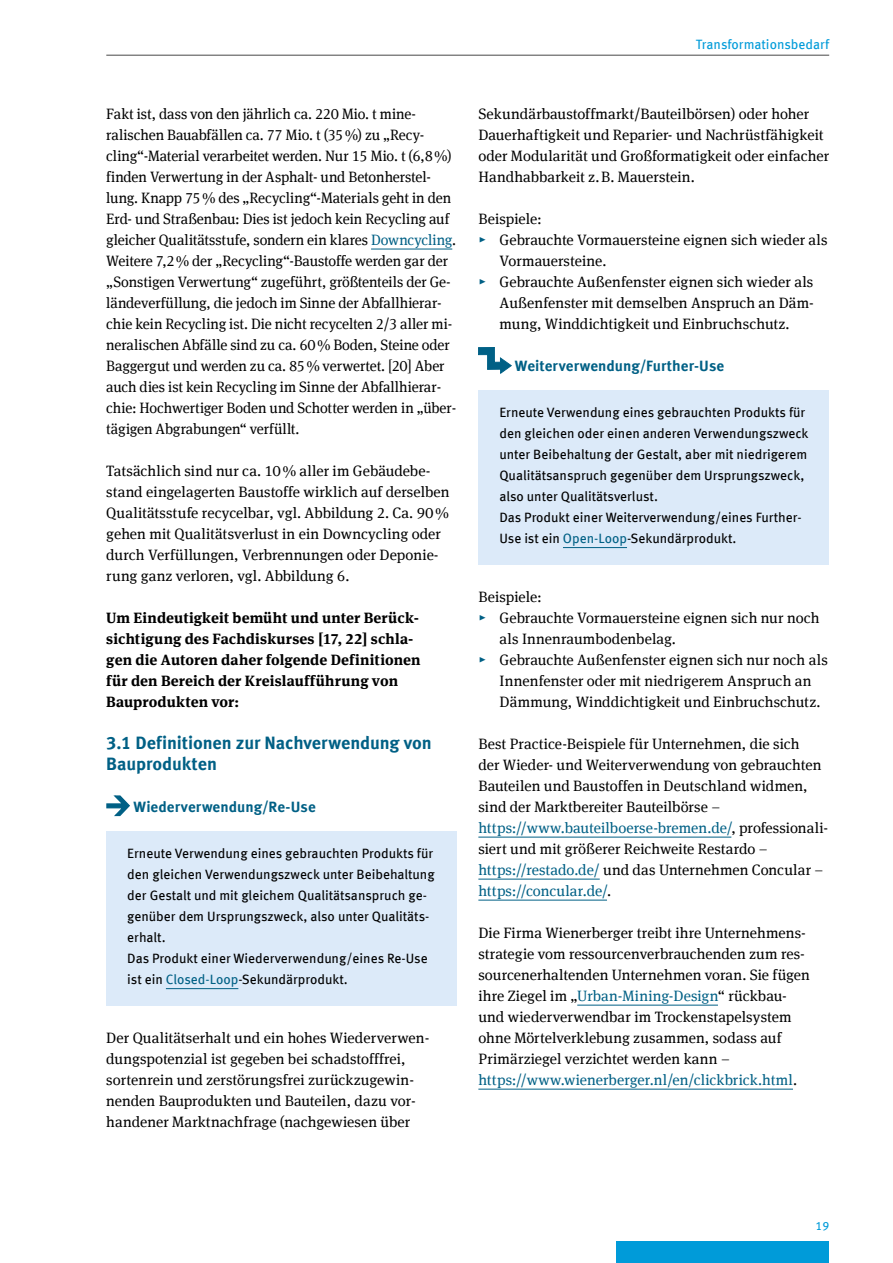
<style>
.page{position:relative;width:893px;height:1263px;background:#fff}
.page>*{position:absolute;margin:0;border:0;box-sizing:border-box;transform-origin:0 0}
.Innenseiten_H3_Headline{font:700 18px/21px "Meta Offc";letter-spacing:-.005em;color:#006085}
.Innenseiten_P_Copy{font:15px/21px "Meta Serif Offc";color:#000}
.Innenseiten_P_Copy-2{font:700 15px/21px "Meta Serif Offc";letter-spacing:.005em;color:#000}
.Innenseiten_H4_Headline_Abstand_dunkelbl{font:700 15px "Meta Offc";color:#006085}
.Innenseiten_P_Copy_ohne_Abstand{font:15px "Meta Serif Offc";color:#000}
.Infoboxen_P_Copy_STG_Infotext_einspaltig{font:13.5px/21px "Meta Offc";color:#000}
.t1{font:13.5px "Meta Offc";color:#009bd9}
.t2{font:12px "Meta Offc";color:#009bd9}
.s1{color:#006085}
</style>
<div class="page">
<div style="left:617px;top:1242px;width:212px;height:21px;background:#009bd9"></div>
<hr style="left:106px;top:55px;width:723px;height:1px;background:#484847">
<hr style="left:371px;top:249px;width:81px;height:1px;background:#006085">
<div style="left:106px;top:831px;width:351px;height:174px;background:#dceaf9"></div>
<hr style="left:166px;top:988px;width:72px;height:1px;background:#006085">
<svg style="left:106px;top:795px;width:24px;height:22px"></svg>
<div style="left:478px;top:390px;width:351px;height:174px;background:#dceaf9"></div>
<hr style="left:563px;top:547px;width:64px;height:1px;background:#006085">
<hr style="left:478px;top:837px;width:253px;height:1px;background:#006085">
<hr style="left:478px;top:879px;width:122px;height:1px;background:#006085">
<hr style="left:478px;top:900px;width:129px;height:1px;background:#006085">
<hr style="left:577px;top:1005px;width:141px;height:1px;background:#006085">
<hr style="left:478px;top:1089px;width:315px;height:1px;background:#006085">
<svg style="left:478px;top:347px;width:34px;height:27px"></svg>
<p class="t1" style="left:696px;top:36px;width:135px">Transformationsbedarf</p>
<p class="Innenseiten_P_Copy" style="left:106px;top:103px;width:351px">Fakt ist, dass von den jährlich ca. 220 Mio. t mine&shy;ralischen Bauabfällen ca. 77 Mio. t (35%) zu „Recy&shy;cling“-Material verarbeitet werden. Nur 15 Mio. t (6,8%) finden Verwertung in der Asphalt- und Betonherstel&shy;lung. Knapp 75% des „Recycling“-Materials geht in den Erd- und Straßenbau: Dies ist jedoch kein Recycling auf gleicher Qualitätsstufe, sondern ein klares <span class="s1">Downcycling</span>.<br>Weitere 7,2% der „Recycling“-Baustoffe werden gar der „Sonstigen Verwertung“ zugeführt, größtenteils der Ge&shy;ländeverfüllung, die jedoch im Sinne der Abfallhierar&shy;chie kein Recycling ist. Die nicht recycelten 2/3 aller mi&shy;neralischen Abfälle sind zu ca. 60% Boden, Steine oder Baggergut und werden zu ca. 85% verwertet. [20] Aber auch dies ist kein Recycling im Sinne der Abfallhierar&shy;chie: Hochwertiger Boden und Schotter werden in „über&shy;tägigen Abgrabungen“ verfüllt.</p>
<p class="Innenseiten_P_Copy" style="left:106px;top:460px;width:345px">Tatsächlich sind nur ca. 10% aller im Gebäudebe&shy;stand eingelagerten Baustoffe wirklich auf derselben Qualitätsstufe recycelbar, vgl. Abbildung 2. Ca. 90% gehen mit Qualitätsverlust in ein Downcycling oder durch Verfüllungen, Verbrennungen oder Deponie&shy;rung ganz verloren, vgl. Abbildung 6.</p>
<p class="Innenseiten_P_Copy-2" style="left:106px;top:607px;width:316px">Um Eindeutigkeit bemüht und unter Berück&shy;sichtigung des Fachdiskurses [17, 22] schla&shy;gen die Autoren daher folgende Definitionen für den Bereich der Kreislaufführung von Bauprodukten vor:</p>
<h3 class="Innenseiten_H3_Headline" style="left:106px;top:732px;width:327px">3.1 Definitionen zur Nachverwendung von<br>Bauprodukten</h3>
<h4 class="Innenseiten_H4_Headline_Abstand_dunkelbl" style="left:133px;top:797px;width:184px">Wiederverwendung/Re-Use</h4>
<p class="Infoboxen_P_Copy_STG_Infotext_einspaltig" style="left:127px;top:843px;width:309px">Erneute Verwendung eines gebrauchten Produkts für den gleichen Verwendungszweck unter Beibehaltung der Gestalt und mit gleichem Qualitätsanspruch ge&shy;genüber dem Ursprungszweck, also unter Qualitäts&shy;erhalt.<br>Das Produkt einer Wiederverwendung/eines Re-Use ist ein <span class="s1">Closed-Loop</span>-Sekundärprodukt.</p>
<p class="Innenseiten_P_Copy" style="left:106px;top:1027px;width:325px">Der Qualitätserhalt und ein hohes Wiederverwen&shy;dungspotenzial ist gegeben bei schadstofffrei, sortenrein und zerstörungsfrei zurückzugewin&shy;nenden Bauprodukten und Bauteilen, dazu vor&shy;handener Marktnachfrage (nachgewiesen über</p>
<p class="Innenseiten_P_Copy" style="left:478px;top:103px;width:352px">Sekundärbaustoffmarkt/Bauteilbörsen) oder hoher Dauerhaftigkeit und Reparier- und Nachrüstfähigkeit oder Modularität und Großformatigkeit oder einfacher Handhab barkeit z.B. Mauerstein.</p>
<p class="Innenseiten_P_Copy_ohne_Abstand" style="left:478px;top:210px;width:65px">Beispiele:</p>
<p class="Innenseiten_P_Copy" style="left:500px;top:229px;width:329px;text-indent:-21px"><span class="s1">▸</span> Gebrauchte Vormauersteine eignen sich wieder als<br>Vormauersteine.</p>
<p class="Innenseiten_P_Copy" style="left:500px;top:271px;width:316px;text-align:justify;text-indent:-21px"><span class="s1">▸</span> Gebrauchte Außenfenster eignen sich wieder als Außenfenster mit demselben Anspruch an Däm&shy;mung, Winddichtigkeit und Einbruchschutz.</p>
<h4 class="Innenseiten_H4_Headline_Abstand_dunkelbl" style="left:515px;top:356px;width:211px">Weiterverwendung/Further-Use</h4>
<p class="Infoboxen_P_Copy_STG_Infotext_einspaltig" style="left:499px;top:402px;width:311px">Erneute Verwendung eines gebrauchten Produkts für den gleichen oder einen anderen Verwendungszweck unter Beibehaltung der Gestalt, aber mit niedrigerem Qualitätsanspruch gegenüber dem Ursprungszweck, also unter Qualitätsverlust.<br>Das Produkt einer Weiterverwendung/eines Further-Use ist ein <span class="s1">Open-Loop</span>-Sekundärprodukt.</p>
<p class="Innenseiten_P_Copy_ohne_Abstand" style="left:478px;top:588px;width:65px">Beispiele:</p>
<p class="Innenseiten_P_Copy" style="left:500px;top:607px;width:321px;text-indent:-21px"><span class="s1">▸</span> Gebrauchte Vormauersteine eignen sich nur noch als Innenraumbodenbelag.</p>
<p class="Innenseiten_P_Copy" style="left:500px;top:649px;width:330px;text-indent:-21px"><span class="s1">▸</span> Gebrauchte Außenfenster eignen sich nur noch als<br>Innenfenster oder mit niedrigerem Anspruch an<br>Dämmung, Winddichtigkeit und Einbruchschutz.</p>
<p class="Innenseiten_P_Copy" style="left:478px;top:733px;width:351px">Best Practice-Beispiele für Unternehmen, die sich<br>der Wieder- und Weiterverwendung von gebrauchten Bauteilen und Baustoffen in Deutschland widmen, sind der Marktbereiter Bauteilbörse – <span class="s1">https://www.bauteilboerse-bremen.de/</span>, professionali&shy;siert und mit größerer Reichweite Restardo – <span class="s1">https://restado.de/</span> und das Unternehmen Concular – <span class="s1">https://concular.de/</span>.</p>
<p class="Innenseiten_P_Copy" style="left:478px;top:922px;width:333px">Die Firma Wienerberger treibt ihre Unternehmens&shy;strategie vom ressourcenverbrauchenden zum res&shy;sourcenerhaltenden Unternehmen voran. Sie fügen ihre Ziegel im „<span class="s1">Urban-Mining-Design</span>“ rückbau&shy;und wiederverwendbar im Trockenstapel system ohne Mörtelverklebung zusammen, sodass auf Primärziegel verzichtet werden kann – <span class="s1">https://www.wienerberger.nl/en/clickbrick.html</span>.</p>
<p class="t2" style="left:815px;top:1218px;width:15px">19</p>
</div>
